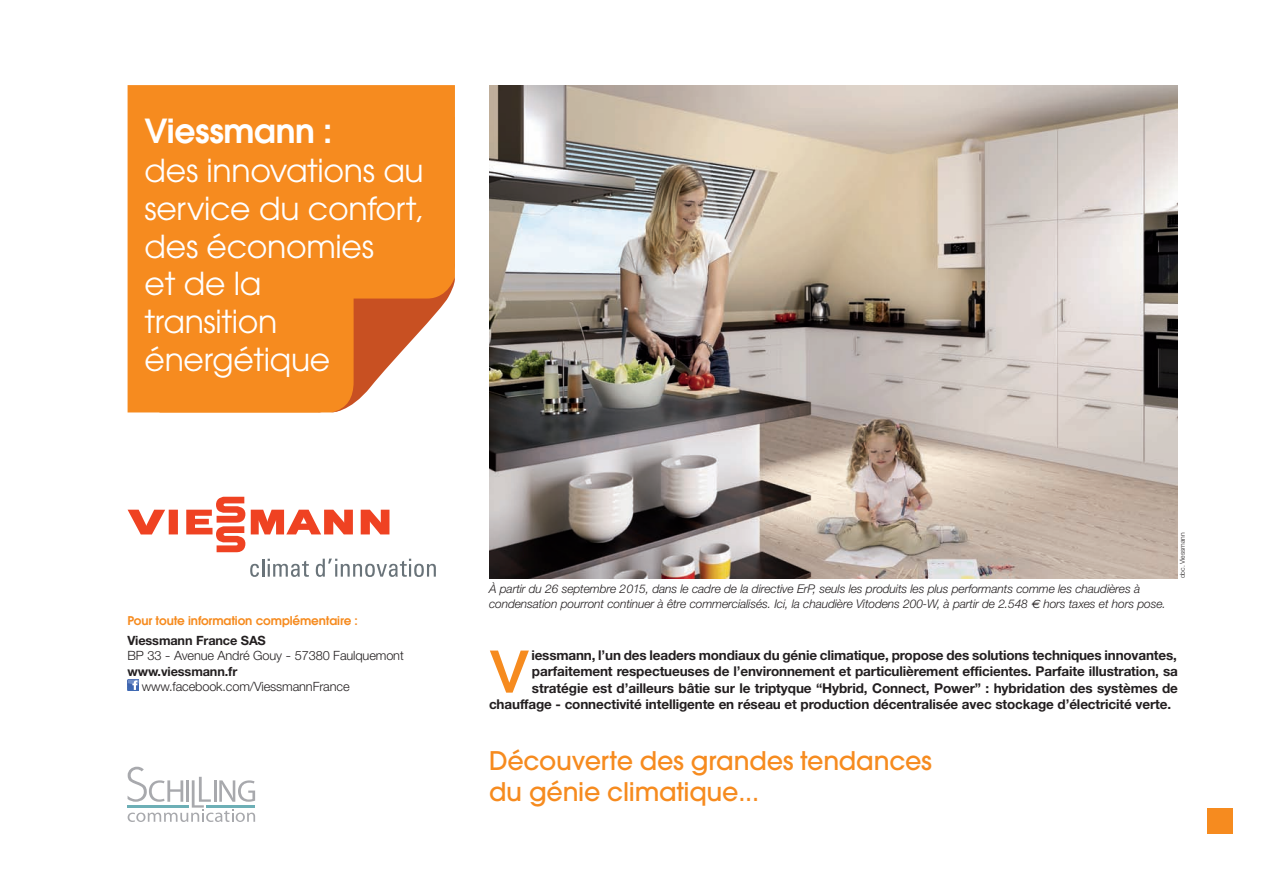
<style>
.page{position:relative;width:1263px;height:893px;background:#fff}
.page>*{position:absolute;margin:0;border:0;box-sizing:border-box;transform-origin:0 0}
.t1{font:600 56.85px "Avant Garde";color:#f68b1f}
.t2{font:600 33px "Avant Garde";letter-spacing:-.01em;color:#fff}
.t3{font:31.5px/37.8px "Avant Garde";letter-spacing:-.01em;color:#fff}
.t4{font:500 25.5px/30.6px "Avant Garde";letter-spacing:-.01em;color:#f68b1f}
.t5{font:700 13.5px "Helvetica Neue";letter-spacing:-.01em;color:#231f20}
.t6{font:300 12.75px "Helvetica Neue";letter-spacing:-.01em;color:#231f20}
.t7{font:700 12.75px "Helvetica Neue";letter-spacing:-.01em;color:#231f20}
.t8{font:italic 300 12px/14.4px "Helvetica Neue";letter-spacing:-.01em;color:#231f20}
.t9{font:600 12px "Avant Garde";letter-spacing:-.01em;color:#f68b1f}
.t10{font:300 6.75px "Helvetica Neue";letter-spacing:-.01em;color:#231f20}
.s1{font-family:"Euro Sans";font-weight:400}
</style>
<div class="page">
<div style="left:128px;top:85px;width:327px;height:327px;background:#f68b1f"></div>
<div style="left:159px;top:117px;width:296px;height:295px;background:#f68b1f"></div>
<svg style="left:318px;top:262px;width:137px;height:150px"></svg>
<svg style="left:128px;top:679px;width:11px;height:12px"></svg>
<svg style="left:128px;top:497px;width:261px;height:56px"></svg>
<svg style="left:250px;top:559px;width:59px;height:18px"></svg>
<svg style="left:316px;top:559px;width:120px;height:18px"></svg>
<svg style="left:128px;top:767px;width:127px;height:55px"></svg>
<img style="left:489px;top:85px;width:689px;height:493px">
<div style="left:1208px;top:808px;width:25px;height:25px;background:#f68b1f"></div>
<h2 class="t2" style="left:145px;top:119px;width:189px">Viessmann :</h2>
<h3 class="t3" style="left:145px;top:154px;width:282px">des innovations au service du confort, des économies<br>et de la<br>transition énergétique</h3>
<p class="t9" style="left:128px;top:617px;width:232px">Pour toute information complémentaire :</p>
<p class="t7" style="left:128px;top:636px;width:140px">Viessmann France SAS</p>
<p class="t6" style="left:128px;top:651px;width:278px">BP 33 - Avenue André Gouy - 57380 Faulquemont</p>
<p class="t7" style="left:128px;top:666px;width:111px">www.viessmann.fr</p>
<p class="t6" style="left:142px;top:682px;width:209px">www.facebook.com/ViessmannFrance</p>
<p class="t8" style="left:489px;top:583px;width:678px">À partir du 26 septembre 2015, dans le cadre de la directive ErP, seuls les produits les plus performants comme les chaudières à condensation pourront continuer à être commercialisés. Ici, la chaudière Vitodens 200-W, à partir de 2.548 <span class="s1">€</span> hors taxes et hors pose.</p>
<p class="t10" style="left:1180px;top:578px;width:47px;rotate:-90deg">doc. Viessmann</p>
<h1 class="t1" style="left:489px;top:651px;width:41px">V</h1>
<p class="t5" style="left:531px;top:651px;width:647px">iessmann, l’un des leaders mondiaux du génie climatique, propose des solutions techniques innovantes,</p>
<p class="t5" style="left:532px;top:667px;width:647px">parfaitement respectueuses de l’environnement et particulièrement efficientes. Parfaite illustration, sa</p>
<p class="t5" style="left:532px;top:683px;width:648px">stratégie est d’ailleurs bâtie sur le triptyque “Hybrid, Connect, Power” : hybridation des systèmes de</p>
<p class="t5" style="left:489px;top:699px;width:684px">chauffage - connectivité intelligente en réseau et production décentralisée avec stockage d’électricité verte.</p>
<h3 class="t4" style="left:489px;top:748px;width:444px">Découverte des grandes tendances du génie climatique...</h3>
</div>
